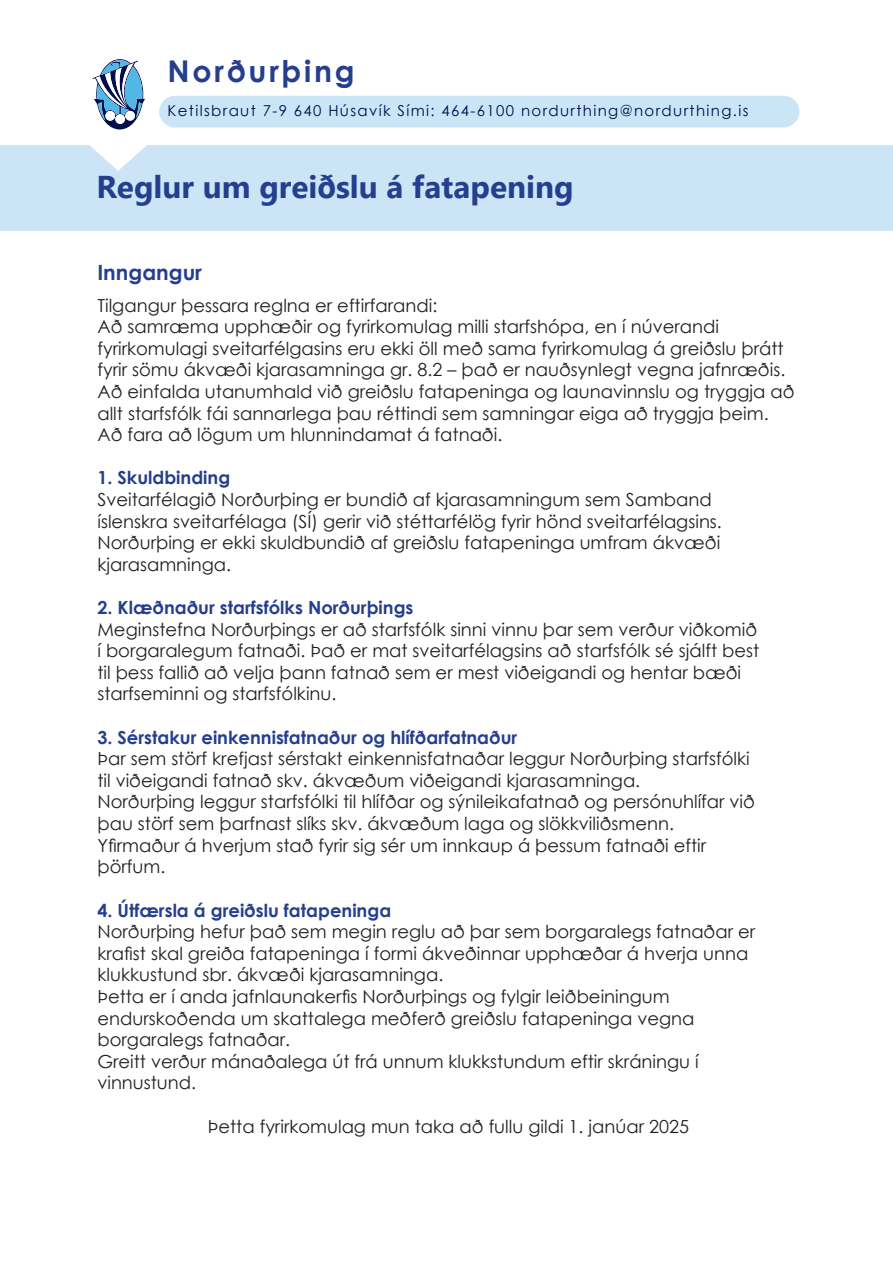
<style>
.page{position:relative;width:893px;height:1263px;background:#fff}
.page>*{position:absolute;margin:0;border:0;box-sizing:border-box;transform-origin:0 0}
.t1{font:700 31.5px "Gadugi";color:#253f8e}
.t2{font:700 30px "Century Gothic";letter-spacing:.09em;color:#253f8e}
.t3{font:700 21px "Century Gothic";color:#253f8e}
.t4{font:18px "Century Gothic";color:#231f20}
.t5{font:700 18px "Century Gothic";color:#253f8e}
.t6{font:15px "Century Gothic";letter-spacing:.09em;color:#000e4c}
</style>
<div class="page">
<div style="left:0;top:145px;width:893px;height:85px;background:#cbe5f7"></div>
<div style="left:159px;top:96px;width:640px;height:32px;background:#cbe5f7;border-radius:16px"></div>
<svg style="left:89px;top:59px;width:58px;height:113px"></svg>
<h2 class="t2" style="left:168px;top:48px;width:188px">Norðurþing</h2>
<p class="t6" style="left:168px;top:100px;width:582px">Ketilsbraut 7-9 640 Húsavík Sími: 464-6100 nordurthing@nordurthing.is</p>
<h1 class="t1" style="left:96px;top:168px;width:479px">Reglur um greiðslu á fatapening</h1>
<p class="t3" style="left:97px;top:257px;width:106px">Inngangur</p>
<p class="t4" style="left:97px;top:293px;width:341px">Tilgangur þessara reglna er eftirfarandi:</p>
<p class="t4" style="left:97px;top:314px;width:623px">Að samræma upphæðir og fyrirkomulag milli starfshópa, en í núverandi</p>
<p class="t4" style="left:97px;top:336px;width:688px">fyrirkomulagi sveitarfélgasins eru ekki öll með sama fyrirkomulag á greiðslu þrátt</p>
<p class="t4" style="left:97px;top:357px;width:689px">fyrir sömu ákvæði kjarasamninga gr. 8.2 – það er nauðsynlegt vegna jafnræðis.</p>
<p class="t4" style="left:97px;top:379px;width:698px">Að einfalda utanumhald við greiðslu fatapeninga og launavinnslu og tryggja að</p>
<p class="t4" style="left:97px;top:401px;width:673px">allt starfsfólk fái sannarlega þau réttindi sem samningar eiga að tryggja þeim.</p>
<p class="t4" style="left:97px;top:422px;width:406px">Að fara að lögum um hlunnindamat á fatnaði.</p>
<p class="t5" style="left:97px;top:464px;width:134px">1. Skuldbinding</p>
<p class="t4" style="left:97px;top:487px;width:616px">Sveitarfélagið Norðurþing er bundið af kjarasamningum sem Samband</p>
<p class="t4" style="left:97px;top:509px;width:626px">íslenskra sveitarfélaga (SÍ) gerir við stéttarfélög fyrir hönd sveitarfélagsins.</p>
<p class="t4" style="left:97px;top:530px;width:624px">Norðurþing er ekki skuldbundið af greiðslu fatapeninga umfram ákvæði</p>
<p class="t4" style="left:97px;top:552px;width:135px">kjarasamninga.</p>
<p class="t5" style="left:97px;top:594px;width:318px">2. Klæðnaður starfsfólks Norðurþings</p>
<p class="t4" style="left:97px;top:617px;width:661px">Meginstefna Norðurþings er að starfsfólk sinni vinnu þar sem verður viðkomið</p>
<p class="t4" style="left:97px;top:638px;width:663px">í borgaralegum fatnaði. Það er mat sveitarfélagsins að starfsfólk sé sjálft best</p>
<p class="t4" style="left:97px;top:660px;width:645px">til þess fallið að velja þann fatnað sem er mest viðeigandi og hentar bæði</p>
<p class="t4" style="left:97px;top:681px;width:241px">starfseminni og starfsfólkinu.</p>
<p class="t5" style="left:97px;top:723px;width:421px">3. Sérstakur einkennisfatnaður og hlífðarfatnaður</p>
<p class="t4" style="left:97px;top:746px;width:654px">Þar sem störf krefjast sérstakt einkennisfatnaðar leggur Norðurþing starfsfólki</p>
<p class="t4" style="left:97px;top:768px;width:544px">til viðeigandi fatnað skv. ákvæðum viðeigandi kjarasamninga.</p>
<p class="t4" style="left:97px;top:789px;width:659px">Norðurþing leggur starfsfólki til hlífðar og sýnileikafatnað og persónuhlífar við</p>
<p class="t4" style="left:97px;top:811px;width:578px">þau störf sem þarfnast slíks skv. ákvæðum laga og slökkviliðsmenn.</p>
<p class="t4" style="left:97px;top:833px;width:610px">Yfirmaður á hverjum stað fyrir sig sér um innkaup á þessum fatnaði eftir</p>
<p class="t4" style="left:97px;top:854px;width:69px">þörfum.</p>
<p class="t5" style="left:97px;top:896px;width:295px">4. Útfærsla á greiðslu fatapeninga</p>
<p class="t4" style="left:97px;top:919px;width:659px">Norðurþing hefur það sem megin reglu að þar sem borgaralegs fatnaðar er</p>
<p class="t4" style="left:97px;top:941px;width:652px">krafist skal greiða fatapeninga í formi ákveðinnar upphæðar á hverja unna</p>
<p class="t4" style="left:97px;top:962px;width:347px">klukkustund sbr. ákvæði kjarasamninga.</p>
<p class="t4" style="left:97px;top:984px;width:574px">Þetta er í anda jafnlaunakerfis Norðurþings og fylgir leiðbeiningum</p>
<p class="t4" style="left:97px;top:1005px;width:598px">endurskoðenda um skattalega meðferð greiðslu fatapeninga vegna</p>
<p class="t4" style="left:97px;top:1027px;width:194px">borgaralegs fatnaðar.</p>
<p class="t4" style="left:97px;top:1049px;width:603px">Greitt verður mánaðalega út frá unnum klukkstundum eftir skráningu í</p>
<p class="t4" style="left:97px;top:1070px;width:100px">vinnustund.</p>
<p class="t4" style="left:208px;top:1113px;width:483px">Þetta fyrirkomulag mun taka að fullu gildi 1. janúar 2025</p>
</div>
